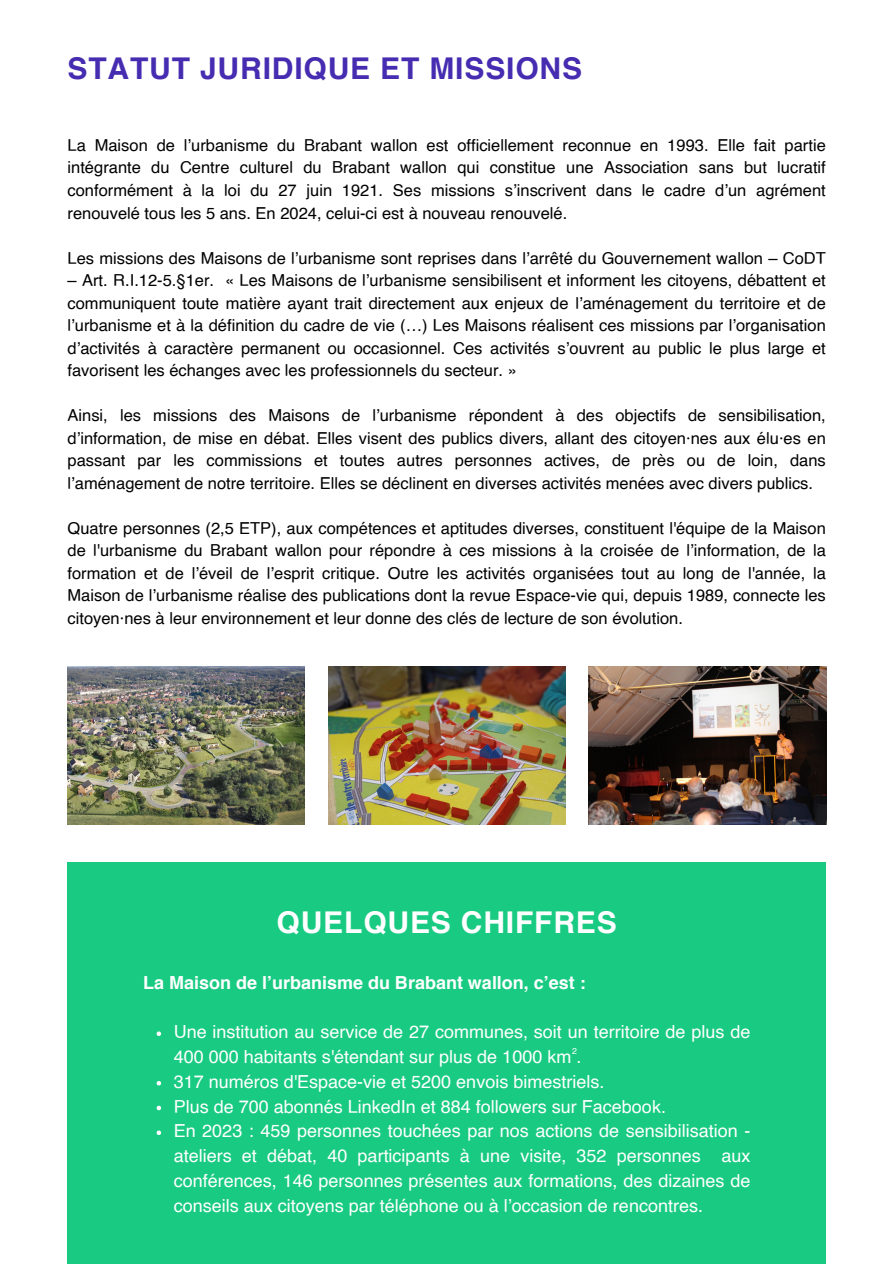
<style>
.page{position:relative;width:893px;height:1264px;background:#fff}
.page>*{position:absolute;margin:0;border:0;box-sizing:border-box;transform-origin:0 0}
.t1{font:700 30px "Helvetica";letter-spacing:.03em;color:#462cb1}
.t2{font:700 30px "Helvetica";letter-spacing:.03em;color:#fff}
.t3{font:18px/24.8px "Helvetica";color:#fff}
.t4{font:700 18px "Helvetica";color:#fff}
.t5{font:16.5px/22.5px "Helvetica";color:#000;text-align:justify}
.t6{font:8.7px "Helvetica";color:#fff}
</style>
<div class="page">
<div style="left:68px;top:862px;width:757px;height:401px;background:#19cb82"></div>
<img style="left:588px;top:667px;width:238px;height:157px">
<img style="left:328px;top:667px;width:237px;height:157px">
<img style="left:68px;top:667px;width:237px;height:157px">
<svg style="left:157px;top:1031px;width:4px;height:4px"></svg>
<svg style="left:157px;top:1081px;width:4px;height:4px"></svg>
<svg style="left:157px;top:1105px;width:4px;height:5px"></svg>
<svg style="left:157px;top:1130px;width:4px;height:4px"></svg>
<p class="t1" style="left:68px;top:56px;width:516px">STATUT JURIDIQUE ET MISSIONS</p>
<p class="t5" style="left:68px;top:135px;width:759px">La Maison de l’urbanisme du Brabant wallon est officiellement reconnue en 1993. Elle fait partie intégrante du Centre culturel du Brabant wallon qui constitue une Association sans but lucratif conformément à la loi du 27 juin 1921. Ses missions s’inscrivent dans le cadre d’un agrément renouvelé tous les 5 ans. En 2024, celui-ci est à nouveau renouvelé.</p>
<p class="t5" style="left:68px;top:248px;width:759px">Les missions des Maisons de l’urbanisme sont reprises dans l’arrêté du Gouvernement wallon – CoDT</p>
<p class="t5" style="left:68px;top:270px;width:759px">– Art. R.I.12-5.§1er. « Les Maisons de l’urbanisme sensibilisent et informent les citoyens, débattent et communiquent toute matière ayant trait directement aux enjeux de l’aménagement du territoire et de l’urbanisme et à la définition du cadre de vie (…) Les Maisons réalisent ces missions par l’organisation d’activités à caractère permanent ou occasionnel. Ces activités s’ouvrent au public le plus large et favorisent les échanges avec les professionnels du secteur. »</p>
<p class="t5" style="left:68px;top:405px;width:759px">Ainsi, les missions des Maisons de l’urbanisme répondent à des objectifs de sensibilisation, d’information, de mise en débat. Elles visent des publics divers, allant des citoyen·nes aux élu·es en passant par les commissions et toutes autres personnes actives, de près ou de loin, dans l’aménagement de notre territoire. Elles se déclinent en diverses activités menées avec divers publics.</p>
<p class="t5" style="left:68px;top:518px;width:759px">Quatre personnes (2,5 ETP), aux compétences et aptitudes diverses, constituent l'équipe de la Maison de l'urbanisme du Brabant wallon pour répondre à ces missions à la croisée de l’information, de la formation et de l’éveil de l’esprit critique. Outre les activités organisées tout au long de l'année, la Maison de l’urbanisme réalise des publications dont la revue Espace-vie qui, depuis 1989, connecte les citoyen·nes à leur environnement et leur donne des clés de lecture de son évolution.</p>
<p class="t2" style="left:276px;top:910px;width:341px">QUELQUES CHIFFRES</p>
<p class="t4" style="left:143px;top:974px;width:444px">La Maison de l’urbanisme du Brabant wallon, c’est :</p>
<h1 class="t3" style="left:174px;top:1020px;width:578px">Une institution au service de 27 communes, soit un territoire de plus de<br>400 000 habitants s'étendant sur plus de 1000 km .</h1>
<h2 class="t3" style="left:174px;top:1070px;width:432px">317 numéros d'Espace-vie et 5200 envois bimestriels.</h2>
<p class="t3" style="left:174px;top:1095px;width:493px">Plus de 700 abonnés LinkedIn et 884 followers sur Facebook.</p>
<p class="t3" style="left:174px;top:1119px;width:578px;text-align:justify">En 2023 : 459 personnes touchées par nos actions de sensibilisation - ateliers et débat, 40 participants à une visite, 352 personnes aux conférences, 146 personnes présentes aux formations, des dizaines de conseils aux citoyens par téléphone ou à l’occasion de rencontres.</p>
<p class="t6" style="left:572px;top:1047px;width:6px">2</p>
</div>
